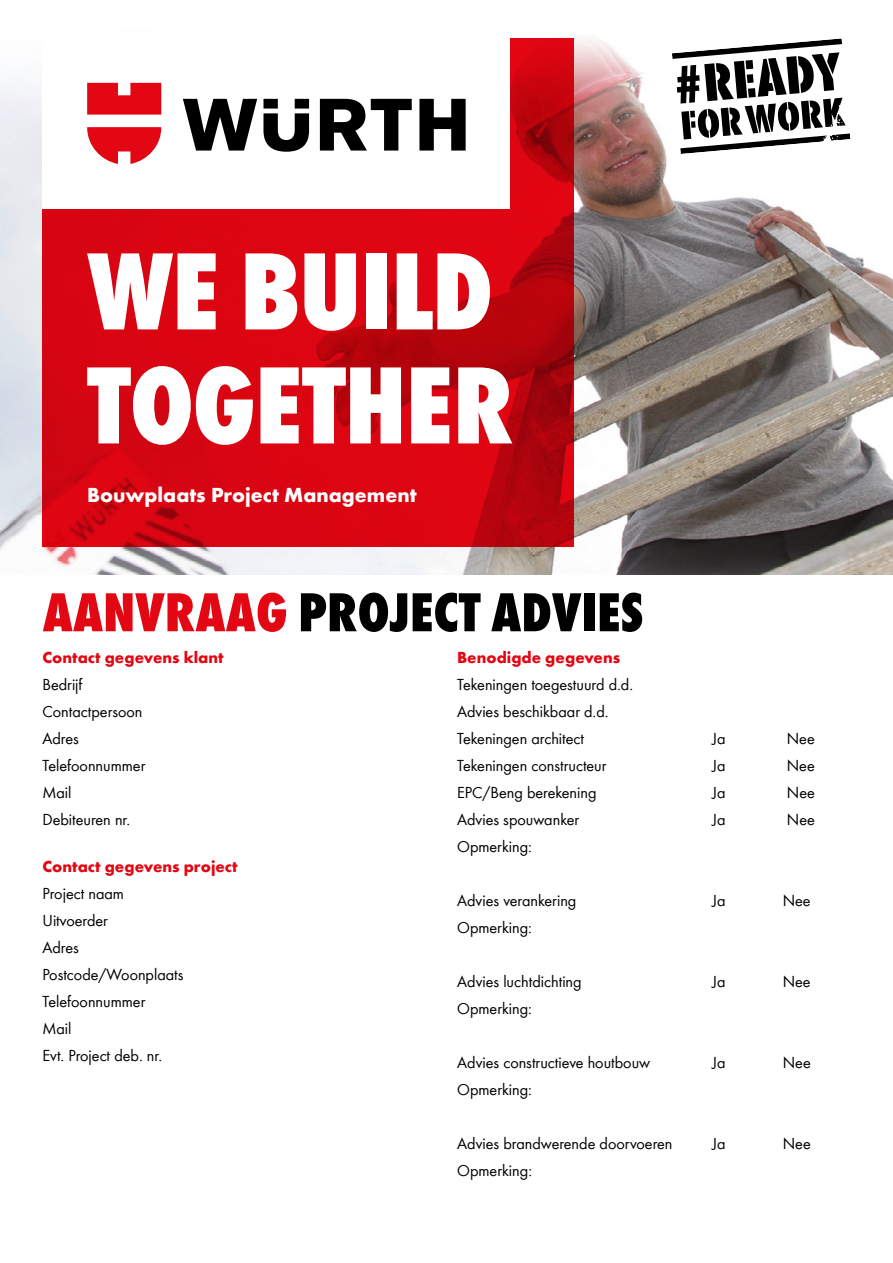
<style>
.page{position:relative;width:893px;height:1263px;background:#fff}
.page>*{position:absolute;margin:0;border:0;box-sizing:border-box;transform-origin:0 0}
.t1{font:800 condensed 114px/114px "Wuerth Global";letter-spacing:-.01em;color:#fff}
.t2{font:800 condensed 57px "Wuerth Global";color:#000}
.t3{font:700 21px "Wuerth";color:#fff}
.t4{font:16.5px/27px "Wuerth";color:#000}
.t5{font:700 16.5px "Wuerth";color:#e30613}
.s1{color:#e30613}
</style>
<div class="page">
<img style="left:0;top:38px;width:893px;height:536px">
<svg style="left:43px;top:38px;width:531px;height:508px;background:#d00410"></svg>
<div style="left:43px;top:38px;width:467px;height:171px;background:#fff"></div>
<svg style="left:183px;top:99px;width:283px;height:53px"></svg>
<svg style="left:87px;top:83px;width:74px;height:81px"></svg>
<svg style="left:672px;top:38px;width:178px;height:116px"></svg>
<h1 class="t1" style="left:87px;top:233px;width:428px">WE BUILD<br>TOGETHER</h1>
<p class="t3" style="left:87px;top:480px;width:331px">Bouwplaats Project Management</p>
<h2 class="t2" style="left:43px;top:578px;width:602px"><span class="s1">AANVRAAG</span> PROJECT ADVIES</h2>
<p class="t5" style="left:43px;top:646px;width:183px">Contact gegevens klant</p>
<p class="t4" style="left:43px;top:671px;width:104px">Bedrijf<br>Contactpersoon<br>Adres<br>Telefoonnummer<br>Mail<br>Debiteuren nr.</p>
<p class="t5" style="left:43px;top:854px;width:196px">Contact gegevens project</p>
<p class="t4" style="left:43px;top:879px;width:143px">Project naam<br>Uitvoerder<br>Adres<br>Postcode/Woonplaats<br>Telefoonnummer<br>Mail<br>Evt. Project deb. nr.</p>
<p class="t5" style="left:457px;top:646px;width:165px">Benodigde gegevens</p>
<p class="t4" style="left:457px;top:671px;width:178px">Tekeningen toegestuurd d.d.<br>Advies beschikbaar d.d.<br>Tekeningen architect</p>
<p class="t4" style="left:712px;top:725px;width:15px">Ja</p>
<p class="t4" style="left:787px;top:725px;width:29px">Nee</p>
<p class="t4" style="left:457px;top:751px;width:151px">Tekeningen constructeur</p>
<p class="t4" style="left:712px;top:751px;width:15px">Ja</p>
<p class="t4" style="left:787px;top:751px;width:29px">Nee</p>
<p class="t4" style="left:457px;top:778px;width:141px">EPC/Beng berekening</p>
<p class="t4" style="left:712px;top:778px;width:15px">Ja</p>
<p class="t4" style="left:787px;top:778px;width:29px">Nee</p>
<p class="t4" style="left:457px;top:805px;width:123px">Advies spouwanker</p>
<p class="t4" style="left:712px;top:805px;width:15px">Ja</p>
<p class="t4" style="left:787px;top:805px;width:29px">Nee</p>
<p class="t4" style="left:457px;top:832px;width:76px">Opmerking:</p>
<p class="t4" style="left:457px;top:886px;width:121px">Advies verankering</p>
<p class="t4" style="left:712px;top:886px;width:15px">Ja</p>
<p class="t4" style="left:783px;top:886px;width:29px">Nee</p>
<p class="t4" style="left:457px;top:913px;width:76px">Opmerking:</p>
<p class="t4" style="left:457px;top:967px;width:126px">Advies luchtdichting</p>
<p class="t4" style="left:712px;top:967px;width:15px">Ja</p>
<p class="t4" style="left:783px;top:967px;width:29px">Nee</p>
<p class="t4" style="left:457px;top:994px;width:76px">Opmerking:</p>
<p class="t4" style="left:457px;top:1048px;width:195px">Advies constructieve houtbouw</p>
<p class="t4" style="left:712px;top:1048px;width:15px">Ja</p>
<p class="t4" style="left:783px;top:1048px;width:29px">Nee</p>
<p class="t4" style="left:457px;top:1075px;width:76px">Opmerking:</p>
<p class="t4" style="left:457px;top:1129px;width:217px">Advies brandwerende doorvoeren</p>
<p class="t4" style="left:712px;top:1129px;width:15px">Ja</p>
<p class="t4" style="left:783px;top:1129px;width:29px">Nee</p>
<p class="t4" style="left:457px;top:1156px;width:76px">Opmerking:</p>
</div>
